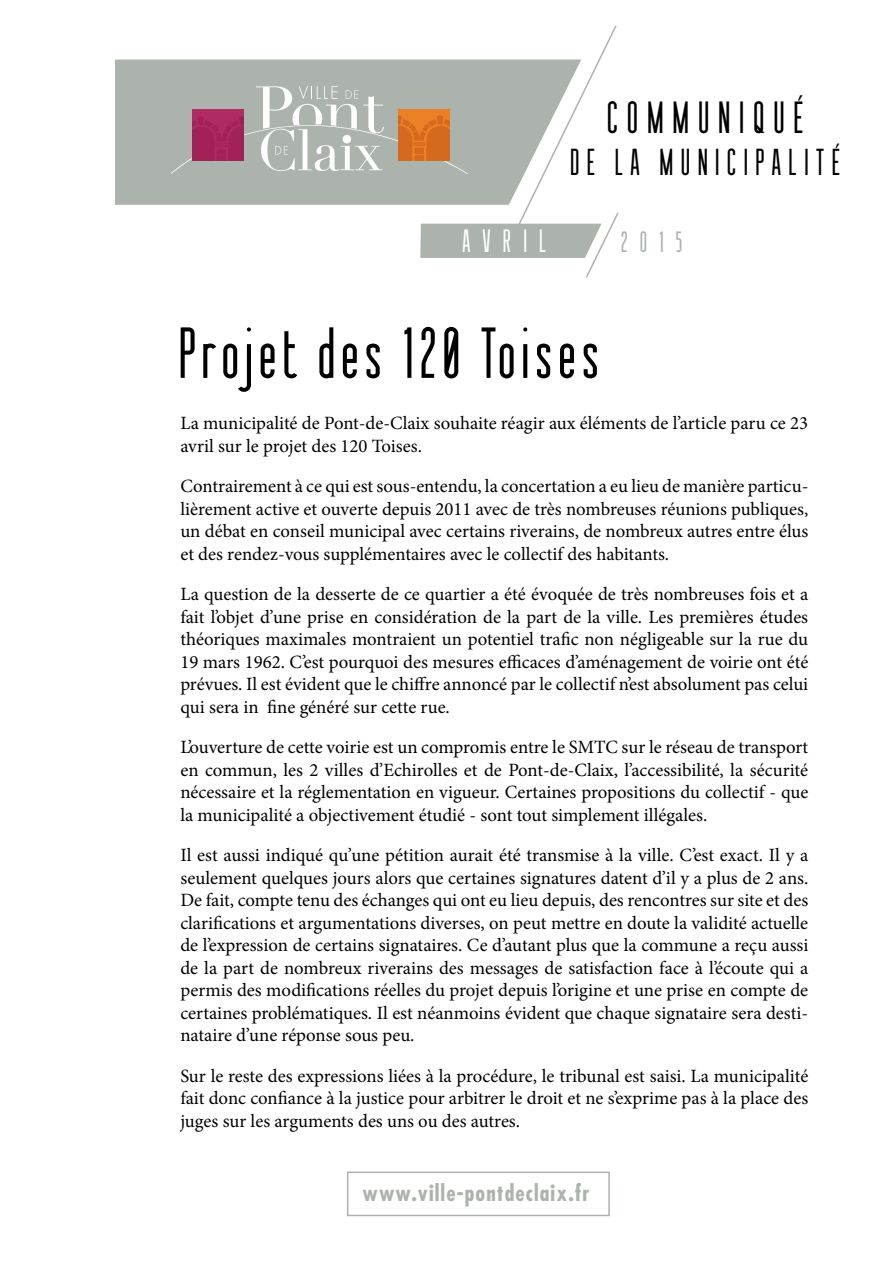
<style>
.page{position:relative;width:893px;height:1263px;background:#fff}
.page>*{position:absolute;margin:0;border:0;box-sizing:border-box;transform-origin:0 0}
.t1{font:72px "Sessions";letter-spacing:.08em;color:#000}
.t2{font:45px "Sessions";letter-spacing:.2em;color:#000}
.t3{font:37.5px "Sessions";letter-spacing:.2em;color:#000}
.t4{font:32.25px "Sessions";letter-spacing:.38em;color:#fff}
.t5{font:29.25px "Sessions";color:#acb3ad}
.t6{font:700 condensed 22.2px "Futura";letter-spacing:.05em;color:#acb3ad}
.t7{font:18.75px/22.5px "Minion Pro";color:#000;text-align:justify}
</style>
<div class="page">
<div style="left:33px;top:60px;width:612px;height:145px;background:#acb3ad;border-radius:43px"></div>
<div style="left:24px;top:24px;width:91px;height:209px;background:#fff"></div>
<div style="left:620px;top:64px;width:25px;height:137px;background:#fff"></div>
<svg style="left:171px;top:25px;width:449px;height:253px"></svg>
<div style="left:347px;top:1171px;width:263px;height:45px;border:2px solid #acb3ad"></div>
<h2 class="t2" style="left:607px;top:95px;width:198px">COMMUNIQUÉ</h2>
<h3 class="t3" style="left:570px;top:143px;width:271px">DE LA MUNICIPALITÉ</h3>
<h3 class="t4" style="left:462px;top:225px;width:86px">AVRIL</h3>
<h3 class="t5" style="left:621px;top:227px;width:63px">2O15</h3>
<h1 class="t1" style="left:179px;top:317px;width:422px">Projet des 120 Toises</h1>
<p class="t7" style="left:180px;top:412px;width:629px">La municipalité de Pont-de-Claix souhaite réagir aux éléments de l’article paru ce 23 avril sur le projet des 120 Toises.</p>
<p class="t7" style="left:180px;top:475px;width:629px">Contrairement à ce qui est sous-entendu, la concertation a eu lieu de manière particu&shy;lièrement active et ouverte depuis 2011 avec de très nombreuses réunions publiques, un débat en conseil municipal avec certains riverains, de nombreux autres entre élus et des rendez-vous supplémentaires avec le collectif des habitants.</p>
<p class="t7" style="left:180px;top:583px;width:629px">La question de la desserte de ce quartier a été évoquée de très nombreuses fois et a fait l’objet d’une prise en considération de la part de la ville. Les premières études théoriques maximales montraient un potentiel trafic non négligeable sur la rue du 19 mars 1962. C’est pourquoi des mesures efficaces d’aménagement de voirie ont été prévues. Il est évident que le chiffre annoncé par le collectif n’est absolument pas celui qui sera in fine généré sur cette rue.</p>
<p class="t7" style="left:180px;top:736px;width:629px">L’ouverture de cette voirie est un compromis entre le SMTC sur le réseau de transport en commun, les 2 villes d’Echirolles et de Pont-de-Claix, l’accessibilité, la sécurité nécessaire et la réglementation en vigueur. Certaines propositions du collectif - que la municipalité a objectivement étudié - sont tout simplement illégales.</p>
<p class="t7" style="left:180px;top:844px;width:629px">Il est aussi indiqué qu’une pétition aurait été transmise à la ville. C’est exact. Il y a seulement quelques jours alors que certaines signatures datent d’il y a plus de 2 ans.<br>De fait, compte tenu des échanges qui ont eu lieu depuis, des rencontres sur site et des clarifications et argumentations diverses, on peut mettre en doute la validité actuelle de l’expression de certains signataires. Ce d’autant plus que la commune a reçu aussi de la part de nombreux riverains des messages de satisfaction face à l’écoute qui a permis des modifications réelles du projet depuis l’origine et une prise en compte de certaines problématiques. Il est néanmoins évident que chaque signataire sera desti&shy;nataire d’une réponse sous peu.</p>
<p class="t7" style="left:180px;top:1065px;width:629px">Sur le reste des expressions liées à la procédure, le tribunal est saisi. La municipalité fait donc confiance à la justice pour arbitrer le droit et ne s’exprime pas à la place des juges sur les arguments des uns ou des autres.</p>
<p class="t6" style="left:363px;top:1179px;width:229px">www.ville-pontdeclaix.fr</p>
</div>
